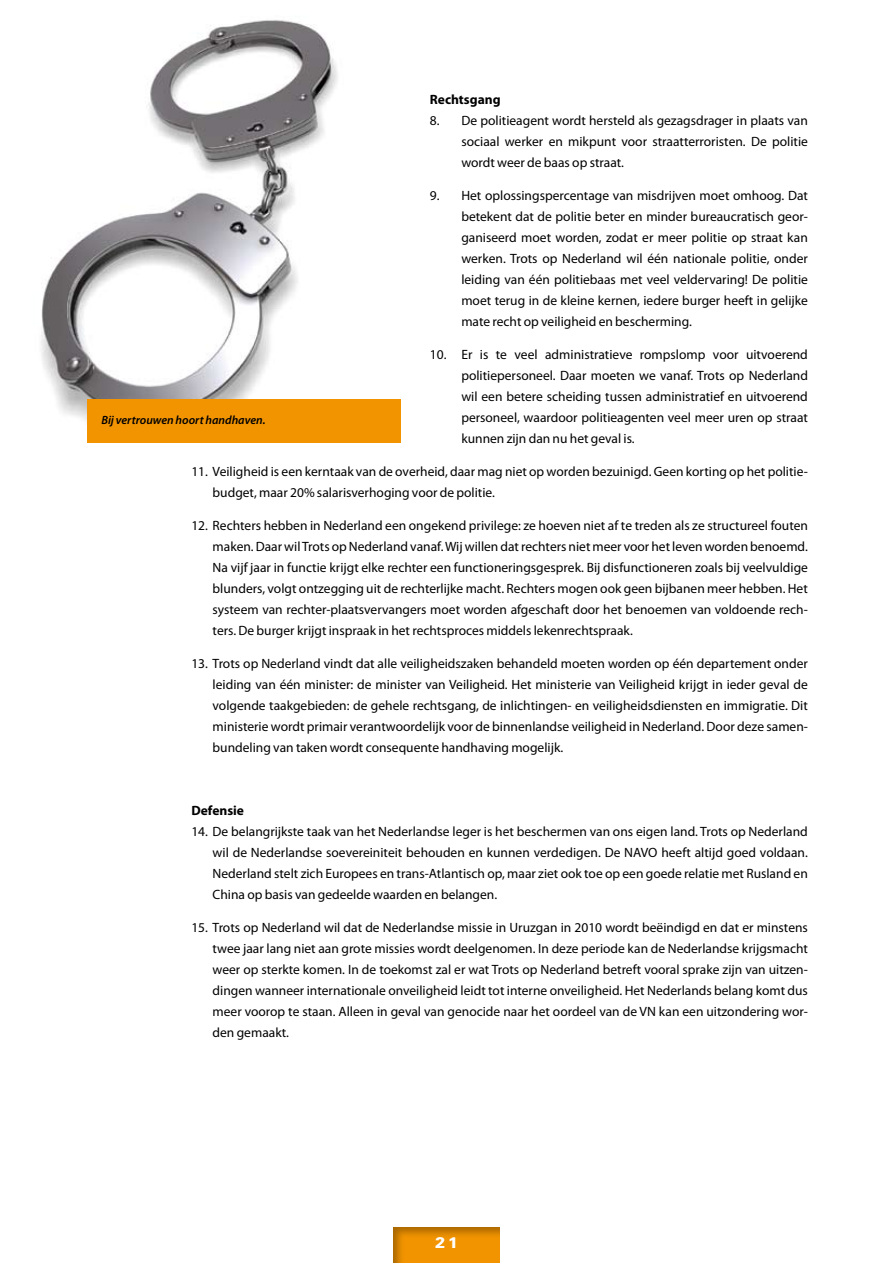
<style>
.page{position:relative;width:893px;height:1263px;background:#fff}
.page>*{position:absolute;margin:0;border:0;box-sizing:border-box;transform-origin:0 0}
.t1{font:900 15.45px "Univers";color:#fff}
.t2{font:13.5px/21px "Myriad Pro";color:#000;text-align:justify}
.t3{font:700 13.5px "Myriad Pro";color:#000}
.t4{font:italic 600 12px "Myriad Pro";color:#000}
</style>
<div class="page">
<img style="left:41px;top:20px;width:297px;height:401px">
<div style="left:87px;top:399px;width:313px;height:43px;background:#f29400"></div>
<div style="left:391px;top:1225px;width:110px;height:38px;background:#000;opacity:.3"></div>
<p class="t3" style="left:430px;top:90px;width:72px">Rechtsgang</p>
<p class="t2" style="left:461px;top:109px;width:348px;text-indent:-31px">8. De politieagent wordt hersteld als gezagsdrager in plaats van sociaal werker en mikpunt voor straatterroristen. De politie wordt weer de baas op straat.</p>
<p class="t2" style="left:461px;top:184px;width:348px;text-indent:-31px">9. Het oplossingspercentage van misdrijven moet omhoog. Dat betekent dat de politie beter en minder bureaucratisch geor&shy;ganiseerd moet worden, zodat er meer politie op straat kan werken. Trots op Nederland wil één nationale politie, onder leiding van één politiebaas met veel veldervaring! De politie moet terug in de kleine kernen, iedere burger heeft in gelijke mate recht op veiligheid en bescherming.</p>
<p class="t2" style="left:461px;top:343px;width:348px;text-indent:-31px">10. Er is te veel administratieve rompslomp voor uitvoerend politiepersoneel. Daar moeten we vanaf. Trots op Nederland wil een betere scheiding tussen administratief en uitvoerend personeel, waardoor politieagenten veel meer uren op straat kunnen zijn dan nu het geval is.</p>
<p class="t2" style="left:213px;top:460px;width:597px;text-indent:-21px">11. Veiligheid is een kerntaak van de overheid, daar mag niet op worden bezuinigd. Geen korting op het politie&shy;budget, maar 20% salarisverhoging voor de politie.</p>
<p class="t2" style="left:213px;top:514px;width:597px;text-indent:-21px">12. Rechters hebben in Nederland een ongekend privilege: ze hoeven niet af te treden als ze structureel fouten maken. Daar wil Trots op Nederland vanaf. Wij willen dat rechters niet meer voor het leven worden benoemd.<br>Na vijf jaar in functie krijgt elke rechter een functioneringsgesprek. Bij disfunctioneren zoals bij veelvuldige blunders, volgt ontzegging uit de rechterlijke macht. Rechters mogen ook geen bijbanen meer hebben. Het systeem van rechter-plaatsvervangers moet worden afgeschaft door het benoemen van voldoende rech&shy;ters. De burger krijgt inspraak in het rechtsproces middels lekenrechtspraak.</p>
<p class="t2" style="left:213px;top:653px;width:597px;text-indent:-21px">13. Trots op Nederland vindt dat alle veiligheidszaken behandeld moeten worden op één departement onder leiding van één minister: de minister van Veiligheid. Het ministerie van Veiligheid krijgt in ieder geval de volgende taakgebieden: de gehele rechtsgang, de inlichtingen- en veiligheidsdiensten en immigratie. Dit ministerie wordt primair verantwoordelijk voor de binnenlandse veiligheid in Nederland. Door deze samen&shy;bundeling van taken wordt consequente handhaving mogelijk.</p>
<p class="t4" style="left:101px;top:412px;width:166px">Bij vertrouwen hoort handhaven.</p>
<p class="t3" style="left:191px;top:801px;width:54px">Defensie</p>
<p class="t2" style="left:213px;top:821px;width:597px;text-indent:-21px">14. De belangrijkste taak van het Nederlandse leger is het beschermen van ons eigen land. Trots op Nederland wil de Nederlandse soevereiniteit behouden en kunnen verdedigen. De NAVO heeft altijd goed voldaan.<br>Nederland stelt zich Europees en trans-Atlantisch op, maar ziet ook toe op een goede relatie met Rusland en China op basis van gedeelde waarden en belangen.</p>
<p class="t2" style="left:213px;top:917px;width:597px;text-indent:-21px">15. Trots op Nederland wil dat de Nederlandse missie in Uruzgan in 2010 wordt beëindigd en dat er minstens twee jaar lang niet aan grote missies wordt deelgenomen. In deze periode kan de Nederlandse krijgsmacht weer op sterkte komen. In de toekomst zal er wat Trots op Nederland betreft vooral sprake zijn van uitzen&shy;dingen wanneer internationale onveiligheid leidt tot interne onveiligheid. Het Nederlands belang komt dus meer voorop te staan. Alleen in geval van genocide naar het oordeel van de VN kan een uitzondering wor&shy;den gemaakt.</p>
<p class="t1" style="left:435px;top:1233px;width:24px">21</p>
</div>
